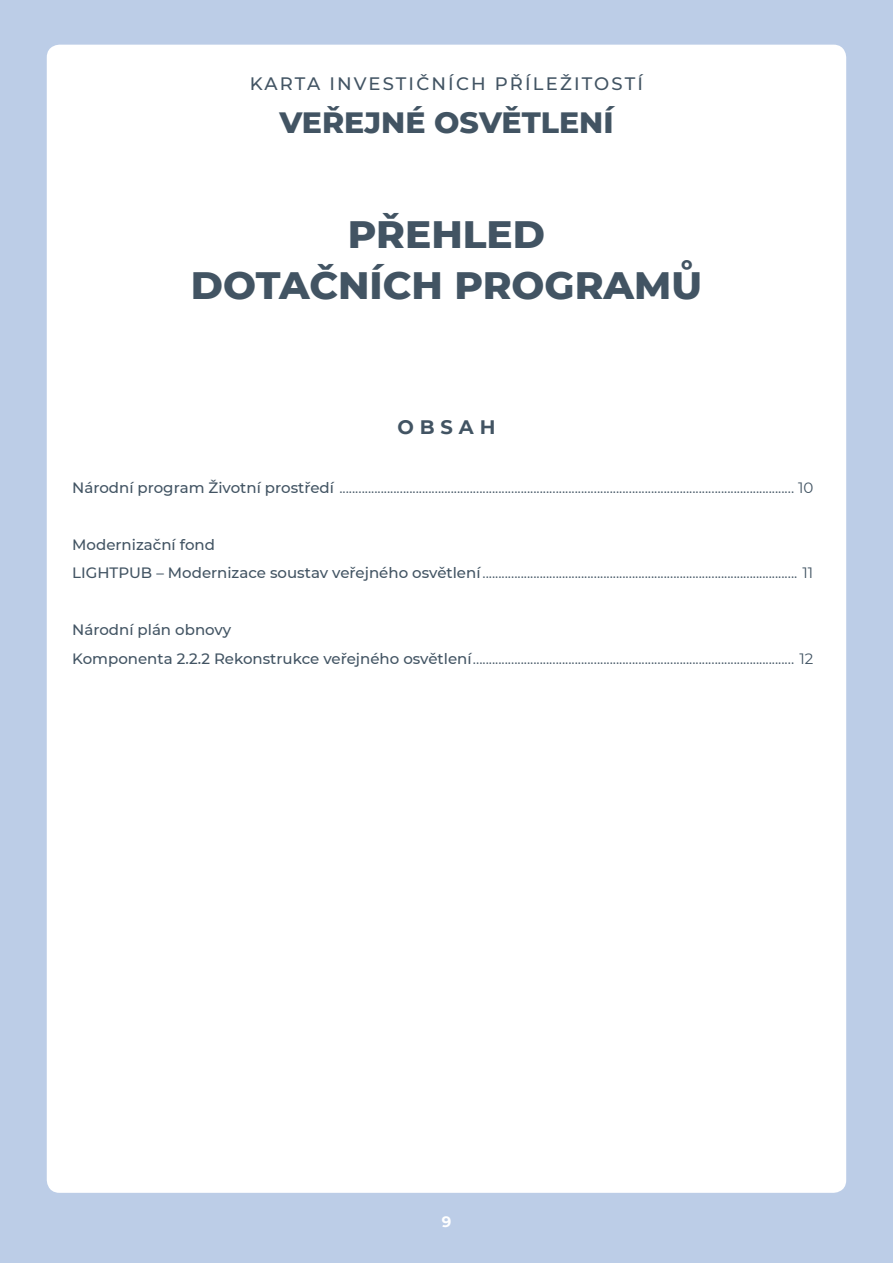
<style>
.page{position:relative;width:893px;height:1263px;background:#bccde7}
.page>*{position:absolute;margin:0;border:0;box-sizing:border-box;transform-origin:0 0}
.nadpsi{font:800 39px "Montserrat";color:#425463}
.t1{font:800 30px "Montserrat";color:#425463}
.TOC_Heading{font:700 19.5px "Montserrat";letter-spacing:.3em;color:#425463}
.t2{font:500 18px "Montserrat";letter-spacing:.12em;color:#425463}
.index1{font:15px "Montserrat";color:#425463}
.t3{font:500 15px "Montserrat";color:#425463}
.t4{font:700 15px "Montserrat";color:#fff}
.s1{font-weight:500}
</style>
<div class="page">
<div style="left:47px;top:45px;width:799px;height:1148px;background:#fff;border-radius:13px"></div>
<p class="t2" style="left:250px;top:71px;width:395px">KARTA INVESTIČNÍCH PŘÍLEŽITOSTÍ</p>
<p class="t1" style="left:279px;top:101px;width:336px">VEŘEJNÉ OSVĚTLENÍ</p>
<p class="nadpsi" style="left:348px;top:205px;width:199px">PŘEHLED</p>
<p class="nadpsi" style="left:191px;top:256px;width:513px">DOTAČNÍCH PROGRAMŮ</p>
<p class="TOC_Heading" style="left:398px;top:413px;width:99px">OBSAH</p>
<p class="index1" style="left:72px;top:477px;width:743px"><span class="s1">Národní program Životní prostředí</span> ............................................................................................................................................... 10</p>
<p class="t3" style="left:72px;top:534px;width:144px">Modernizační fond</p>
<p class="index1" style="left:72px;top:563px;width:743px"><span class="s1">LIGHTPUB – Modernizace soustav veřejného osvětlení</span>................................................................................................... 11</p>
<p class="t3" style="left:72px;top:620px;width:160px">Národní plán obnovy</p>
<p class="index1" style="left:72px;top:648px;width:743px"><span class="s1">Komponenta 2.2.2 Rekonstrukce veřejného osvětlení</span>..................................................................................................... 12</p>
<p class="t4" style="left:442px;top:1211px;width:11px">9</p>
</div>
